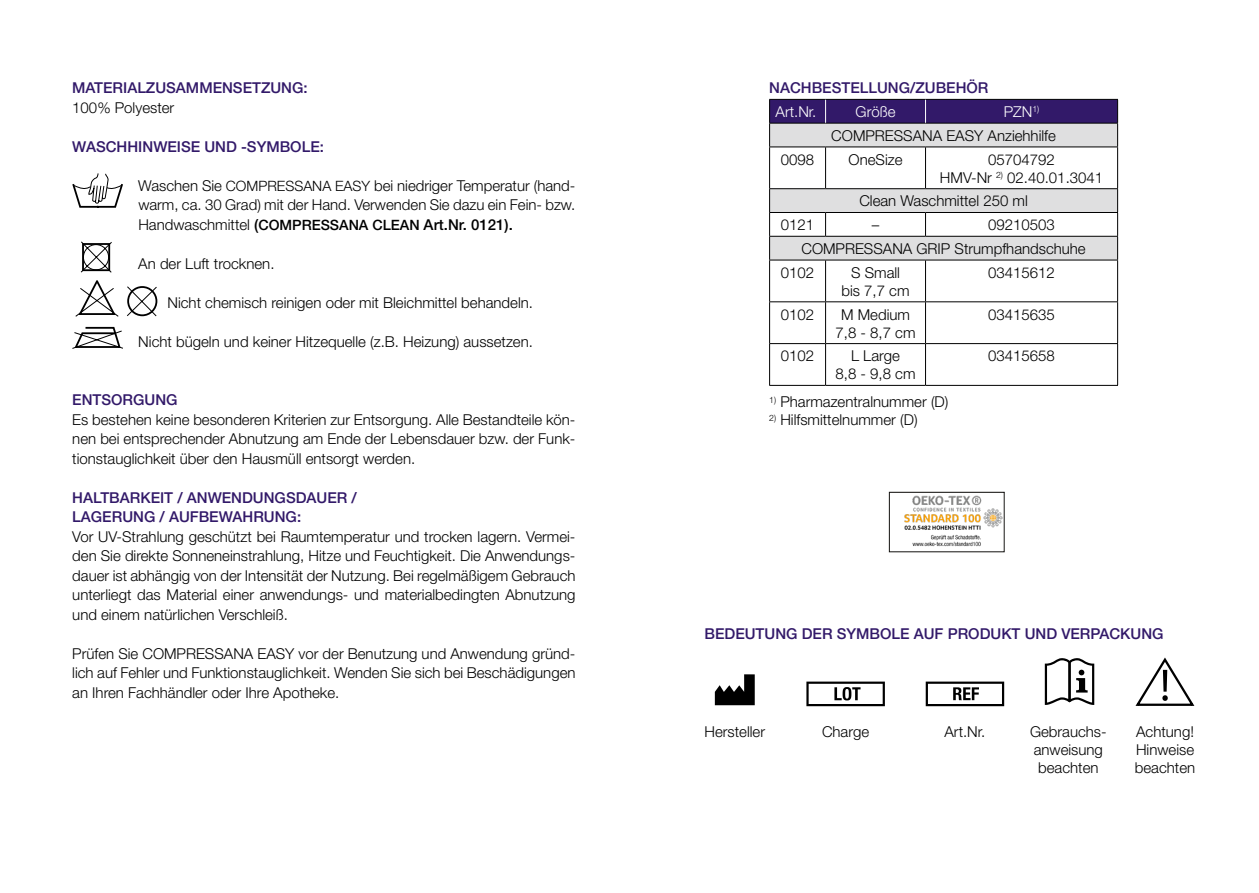
<style>
.page{position:relative;width:1259px;height:893px;background:#fff}
.page>*{position:absolute;margin:0;border:0;box-sizing:border-box;transform-origin:0 0}
.t1{font:300 15px/19.5px "Helvetica Neue LT";color:#000;text-align:justify}
.t2{font:500 15px/19.5px "Helvetica Neue LT";color:#321969}
.t3{font:300 15px "Helvetica Neue LT";color:#fff}
.t4{font:500 14.25px "Helvetica Neue LT";color:#000}
.s1{font-size:14.25px}
.s2{font-weight:300;font-size:15px}
.s3{font-size:15px}
.s4{color:#fff}
</style>
<div class="page">
<svg style="left:770px;top:148px;width:347px;height:112px"></svg>
<hr style="left:769px;top:147px;width:56px;height:1px;background:#000">
<hr style="left:769px;top:147px;width:1px;height:41px;background:#000">
<hr style="left:825px;top:147px;width:100px;height:1px;background:#000">
<hr style="left:825px;top:147px;width:1px;height:41px;background:#000">
<hr style="left:925px;top:147px;width:193px;height:1px;background:#000">
<hr style="left:925px;top:147px;width:1px;height:41px;background:#000">
<hr style="left:1117px;top:147px;width:1px;height:41px;background:#000">
<hr style="left:769px;top:188px;width:56px;height:1px;background:#000">
<hr style="left:825px;top:188px;width:100px;height:1px;background:#000">
<hr style="left:925px;top:188px;width:193px;height:1px;background:#000">
<hr style="left:769px;top:212px;width:56px;height:1px;background:#000">
<hr style="left:825px;top:212px;width:100px;height:1px;background:#000">
<svg style="left:825px;top:213px;width:1px;height:23px"></svg>
<hr style="left:925px;top:212px;width:193px;height:1px;background:#000">
<svg style="left:925px;top:213px;width:1px;height:23px"></svg>
<hr style="left:769px;top:236px;width:56px;height:1px;background:#000">
<svg style="left:769px;top:189px;width:1px;height:71px"></svg>
<hr style="left:825px;top:236px;width:100px;height:1px;background:#000">
<hr style="left:925px;top:236px;width:193px;height:1px;background:#000">
<svg style="left:1117px;top:189px;width:1px;height:71px"></svg>
<hr style="left:769px;top:260px;width:56px;height:1px;background:#000">
<hr style="left:769px;top:260px;width:1px;height:41px;background:#000">
<hr style="left:825px;top:260px;width:100px;height:1px;background:#000">
<hr style="left:825px;top:260px;width:1px;height:41px;background:#000">
<hr style="left:925px;top:260px;width:193px;height:1px;background:#000">
<hr style="left:925px;top:260px;width:1px;height:41px;background:#000">
<hr style="left:1117px;top:260px;width:1px;height:41px;background:#000">
<hr style="left:769px;top:301px;width:56px;height:1px;background:#000">
<hr style="left:769px;top:302px;width:1px;height:41px;background:#000">
<hr style="left:825px;top:301px;width:100px;height:1px;background:#000">
<hr style="left:825px;top:302px;width:1px;height:41px;background:#000">
<hr style="left:925px;top:301px;width:193px;height:1px;background:#000">
<hr style="left:925px;top:302px;width:1px;height:41px;background:#000">
<hr style="left:1117px;top:302px;width:1px;height:41px;background:#000">
<hr style="left:769px;top:343px;width:56px;height:1px;background:#000">
<hr style="left:769px;top:344px;width:1px;height:41px;background:#000">
<hr style="left:825px;top:343px;width:100px;height:1px;background:#000">
<hr style="left:825px;top:344px;width:1px;height:41px;background:#000">
<hr style="left:925px;top:343px;width:193px;height:1px;background:#000">
<hr style="left:925px;top:344px;width:1px;height:41px;background:#000">
<hr style="left:1117px;top:344px;width:1px;height:41px;background:#000">
<hr style="left:769px;top:385px;width:56px;height:1px;background:#000">
<hr style="left:825px;top:385px;width:100px;height:1px;background:#000">
<hr style="left:925px;top:385px;width:193px;height:1px;background:#000">
<svg style="left:769px;top:99px;width:349px;height:48px;background:#81759b"></svg>
<svg style="left:715px;top:674px;width:40px;height:31px"></svg>
<svg style="left:806px;top:682px;width:79px;height:24px"></svg>
<svg style="left:925px;top:682px;width:79px;height:24px"></svg>
<svg style="left:1044px;top:658px;width:50px;height:47px"></svg>
<svg style="left:1135px;top:657px;width:60px;height:49px"></svg>
<svg style="left:72px;top:173px;width:51px;height:35px"></svg>
<svg style="left:75px;top:241px;width:82px;height:76px"></svg>
<div style="left:127px;top:286px;width:30px;height:30px;border:2px solid #000;border-radius:50%"></div>
<svg style="left:72px;top:326px;width:51px;height:23px"></svg>
<img style="left:904px;top:495px;width:98px;height:52px">
<div style="left:889px;top:492px;width:115px;height:60px;border:1px solid #181715"></div>
<p class="t2" style="left:72px;top:78px;width:237px">MATERIALZUSAMMENSETZUNG:</p>
<p class="t1" style="left:72px;top:97px;width:103px">100% Polyester</p>
<p class="t2" style="left:72px;top:136px;width:253px">WASCHHINWEISE UND -SYMBOLE:</p>
<p class="t1" style="left:138px;top:175px;width:439px">Waschen Sie <span class="s1">COMPRESSANA EASY</span> bei niedriger Temperatur (hand&shy;warm, ca. 30 Grad) mit der Hand. Verwenden Sie dazu ein Fein- bzw.</p>
<p class="t4" style="left:138px;top:216px;width:376px"><span class="s2">Handwaschmittel</span> <span class="s3">(</span>COMPRESSANA CLEAN <span class="s3">Art.Nr. 0121).</span></p>
<p class="t1" style="left:138px;top:253px;width:138px">An der Luft trocknen.</p>
<p class="t1" style="left:167px;top:292px;width:367px">Nicht chemisch reinigen oder mit Bleichmittel behandeln.</p>
<p class="t1" style="left:138px;top:331px;width:396px">Nicht bügeln und keiner Hitzequelle (z.B. Heizung) aussetzen.</p>
<p class="t2" style="left:72px;top:390px;width:107px">ENTSORGUNG</p>
<p class="t1" style="left:72px;top:409px;width:505px">Es bestehen keine besonderen Kriterien zur Entsorgung. Alle Bestandteile kön&shy;nen bei entsprechender Abnutzung am Ende der Lebensdauer bzw. der Funk&shy;tionstauglichkeit über den Hausmüll entsorgt werden.</p>
<p class="t2" style="left:72px;top:487px;width:286px">HALTBARKEIT / ANWENDUNGSDAUER /<br>LAGERUNG / AUFBEWAHRUNG:</p>
<p class="t1" style="left:72px;top:526px;width:505px">Vor UV-Strahlung geschützt bei Raumtemperatur und trocken lagern. Vermei&shy;den Sie direkte Sonneneinstrahlung, Hitze und Feuchtigkeit. Die Anwendungs&shy;dauer ist abhängig von der Intensität der Nutzung. Bei regelmäßigem Gebrauch unterliegt das Material einer anwendungs- und materialbedingten Abnutzung und einem natürlichen Verschleiß.</p>
<p class="t1" style="left:72px;top:643px;width:505px">Prüfen Sie COMPRESSANA EASY vor der Benutzung und Anwendung gründ&shy;lich auf Fehler und Funktionstauglichkeit. Wenden Sie sich bei Beschädigungen an Ihren Fachhändler oder Ihre Apotheke.</p>
<p class="t2" style="left:769px;top:78px;width:221px">NACHBESTELLUNG/ZUBEHÖR</p>
<p class="t3" style="left:775px;top:103px;width:42px">Art.Nr.</p>
<p class="t3" style="left:855px;top:103px;width:42px">Größe</p>
<p class="t1" style="left:831px;top:100px;width:226px;line-height:23.7px;text-indent:172px"><span class="s4">PZN</span><sup>1)<br></sup>COMPRESSANA EASY Anziehhilfe</p>
<p class="t1" style="left:781px;top:149px;width:35px">0098</p>
<p class="t1" style="left:848px;top:149px;width:55px">OneSize</p>
<p class="t1" style="left:940px;top:150px;width:165px;line-height:18px;text-align:center">05704792<br>HMV-Nr <sup>2)</sup> 02.40.01.3041</p>
<p class="t1" style="left:859px;top:191px;width:170px">Clean Waschmittel 250 ml</p>
<p class="t1" style="left:781px;top:215px;width:35px">0121</p>
<p class="t1" style="left:872px;top:215px;width:9px">–</p>
<p class="t1" style="left:988px;top:215px;width:68px">09210503</p>
<p class="t1" style="left:801px;top:239px;width:286px">COMPRESSANA GRIP Strumpfhandschuhe</p>
<p class="t1" style="left:781px;top:262px;width:35px">0102</p>
<p class="t1" style="left:841px;top:263px;width:70px;line-height:18px;text-align:center">S Small bis 7,7 cm</p>
<p class="t1" style="left:988px;top:262px;width:68px">03415612</p>
<p class="t1" style="left:781px;top:304px;width:35px">0102</p>
<p class="t1" style="left:835px;top:305px;width:82px;line-height:18px;text-align:center">M Medium<br>7,8 - 8,7 cm</p>
<p class="t1" style="left:988px;top:304px;width:68px">03415635</p>
<p class="t1" style="left:781px;top:346px;width:35px">0102</p>
<p class="t1" style="left:835px;top:347px;width:82px;line-height:18px;text-align:center">L Large<br>8,8 - 9,8 cm</p>
<p class="t1" style="left:988px;top:346px;width:68px">03415658</p>
<p class="t1" style="left:769px;top:392px;width:181px"><sup>1)</sup> Pharmazentralnummer (D)</p>
<p class="t1" style="left:769px;top:410px;width:150px"><sup>2)</sup> Hilfsmittelnummer (D)</p>
<p class="t2" style="left:704px;top:624px;width:460px">BEDEUTUNG DER SYMBOLE AUF PRODUKT UND VERPACKUNG</p>
<p class="t1" style="left:704px;top:721px;width:62px">Hersteller</p>
<p class="t1" style="left:822px;top:721px;width:49px">Charge</p>
<p class="t1" style="left:944px;top:721px;width:42px">Art.Nr.</p>
<p class="t1" style="left:1030px;top:722px;width:78px;line-height:18px;text-align:left">Gebrauchs&shy;anweisung beachten</p>
<p class="t1" style="left:1135px;top:722px;width:62px;line-height:18px">Achtung!<br>Hinweise beachten</p>
</div>
